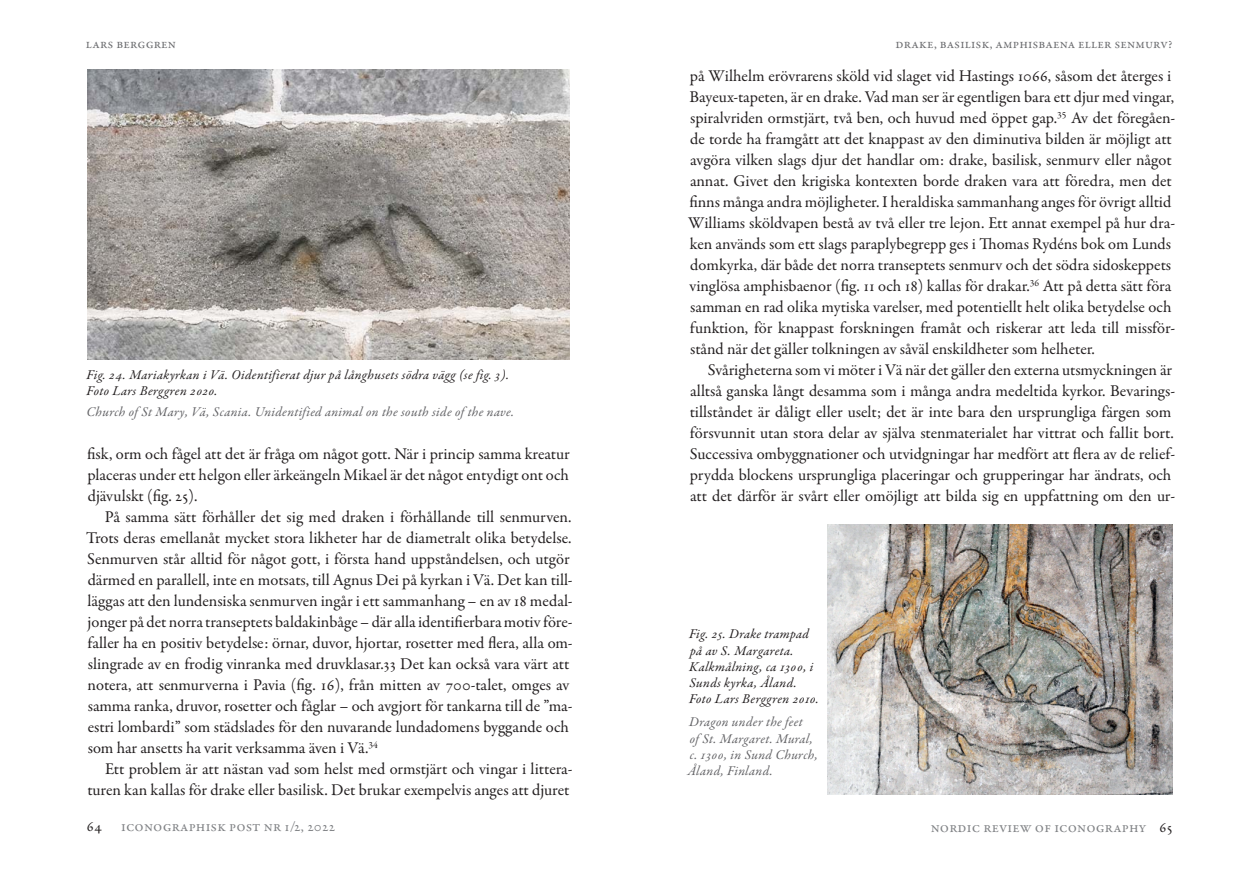
<style>
.page{position:relative;width:1259px;height:893px;background:#fff}
.page>*{position:absolute;margin:0;border:0;box-sizing:border-box;transform-origin:0 0}
.Brödtext_indrag{font:16.5px/21px "Garamond Premr Pro";letter-spacing:-.005em;color:#231f20}
.Brödtext{font:16.5px/21px "Garamond Premr Pro";letter-spacing:-.005em;color:#231f20;text-align:justify}
.t1{font:15px "Garamond Premr Pro";letter-spacing:.01em;color:#808285}
.t2{font:15px "Garamond Premr Pro";color:#231f20}
.Bildtext{font:italic 13.5px/16.2px "Garamond Premr Pro";letter-spacing:.025em;color:#231f20}
.Captions_in_English{font:italic 13.5px/16.2px "Garamond Premr Pro";letter-spacing:.02em;color:#636366}
.t3{font:13.5px "Garamond Premr Pro";letter-spacing:.01em;color:#6c6d70}
.s1{color:#231f20}
</style>
<div class="page">
<img style="left:828px;top:524px;width:345px;height:270px">
<img style="left:87px;top:69px;width:482px;height:291px">
<p class="t3" style="left:86px;top:35px;width:92px">lars berggren</p>
<p class="Bildtext" style="left:87px;top:367px;width:424px">Fig. 24. Mariakyrkan i Vä. Oidentifierat djur på långhusets södra vägg (se fig. 3).</p>
<p class="Bildtext" style="left:87px;top:383px;width:132px">Foto Lars Berggren 2020.</p>
<p class="Captions_in_English" style="left:87px;top:404px;width:429px">Church of St Mary, Vä, Scania. Unidentified animal on the south side of the nave.</p>
<p class="Brödtext" style="left:87px;top:444px;width:484px">fisk, orm och fågel att det är fråga om något gott. När i princip samma kreatur placeras under ett helgon eller ärkeängeln Mikael är det något entydigt ont och djävulskt (fig. 25).</p>
<p class="Brödtext_indrag" style="left:86px;top:507px;width:488px;text-indent:19px">På samma sätt förhåller det sig med draken i förhållande till senmurven.<br>Trots deras emellanåt mycket stora likheter har de diametralt olika betydelse.<br>Senmurven står alltid för något gott, i första hand uppståndelsen, och utgör därmed en parallell, inte en motsats, till Agnus Dei på kyrkan i Vä. Det kan till&shy;läggas att den lundensiska senmurven ingår i ett sammanhang – en av 18 medal&shy;jonger på det norra transeptets baldakinbåge – där alla identifierbara motiv före&shy;faller ha en positiv betydelse: örnar, duvor, hjortar, rosetter med flera, alla om&shy;slingrade av en frodig vinranka med druvklasar.33 Det kan också vara värt att notera, att senmurverna i Pavia (fig. 16), från mitten av 700-talet, omges av samma ranka, druvor, rosetter och fåglar – och avgjort för tankarna till de ”ma&shy;estri lombardi” som städslades för den nuvarande lundadomens byggande och som har ansetts ha varit verksamma även i Vä.<sup>34</sup></p>
<p class="Brödtext_indrag" style="left:87px;top:759px;width:487px;text-align:right">Ett problem är att nästan vad som helst med ormstjärt och vingar i littera&shy;turen kan kallas för drake eller basilisk. Det brukar exempelvis anges att djuret</p>
<p class="t2" style="left:87px;top:817px;width:17px">64</p>
<p class="t1" style="left:121px;top:817px;width:216px">iconographisk post nr 1/2, 2022</p>
<p class="t3" style="left:895px;top:36px;width:278px">drake, basilisk, amphisbaena eller senmurv?</p>
<p class="Brödtext_indrag" style="left:688px;top:66px;width:489px">på Wilhelm erövrarens sköld vid slaget vid Hastings 1066, såsom det återges i Bayeux-tapeten, är en drake. Vad man ser är egentligen bara ett djur med vingar, spiralvriden ormstjärt, två ben, och huvud med öppet gap.<sup>35</sup> Av det föregåen&shy;de torde ha framgått att det knappast av den diminutiva bilden är möjligt att avgöra vilken slags djur det handlar om: drake, basilisk, senmurv eller något annat. Givet den krigiska kontexten borde draken vara att föredra, men det finns många andra möjligheter. I heraldiska sammanhang anges för övrigt alltid Williams sköldvapen bestå av två eller tre lejon. Ett annat exempel på hur dra&shy;ken används som ett slags paraplybegrepp ges i Thomas Rydéns bok om Lunds domkyrka, där både det norra transeptets senmurv och det södra sidoskeppets vinglösa amphisbaenor (fig. 11 och 18) kallas för drakar.<sup>36</sup> Att på detta sätt föra samman en rad olika mytiska varelser, med potentiellt helt olika betydelse och funktion, för knappast forskningen framåt och riskerar att leda till missför&shy;stånd när det gäller tolkningen av såväl enskildheter som helheter.</p>
<p class="Brödtext_indrag" style="left:690px;top:360px;width:487px;text-indent:18px">Svårigheterna som vi möter i Vä när det gäller den externa utsmyckningen är alltså ganska långt desamma som i många andra medeltida kyrkor. Bevarings&shy;tillståndet är dåligt eller uselt; det är inte bara den ursprungliga färgen som försvunnit utan stora delar av själva stenmaterialet har vittrat och fallit bort.<br>Successiva ombyggnationer och utvidgningar har medfört att flera av de relief&shy;prydda blockens ursprungliga placeringar och grupperingar har ändrats, och att det därför är svårt eller omöjligt att bilda sig en uppfattning om den ur-</p>
<p class="Bildtext" style="left:689px;top:627px;width:126px">Fig. 25. Drake trampad på av S. Margareta.<br>Kalkmålning, ca 1300, i<br>Sunds kyrka, Åland.</p>
<p class="Bildtext" style="left:689px;top:691px;width:131px">Foto Lars Berggren 2010.</p>
<p class="Captions_in_English" style="left:687px;top:715px;width:132px">Dragon under the feet<br>of St. Margaret. Mural, c. 1300, in Sund Church,<br>Åland, Finland.</p>
<p class="t1" style="left:930px;top:818px;width:243px">nordic review of iconography <span class="s1">65</span></p>
</div>
